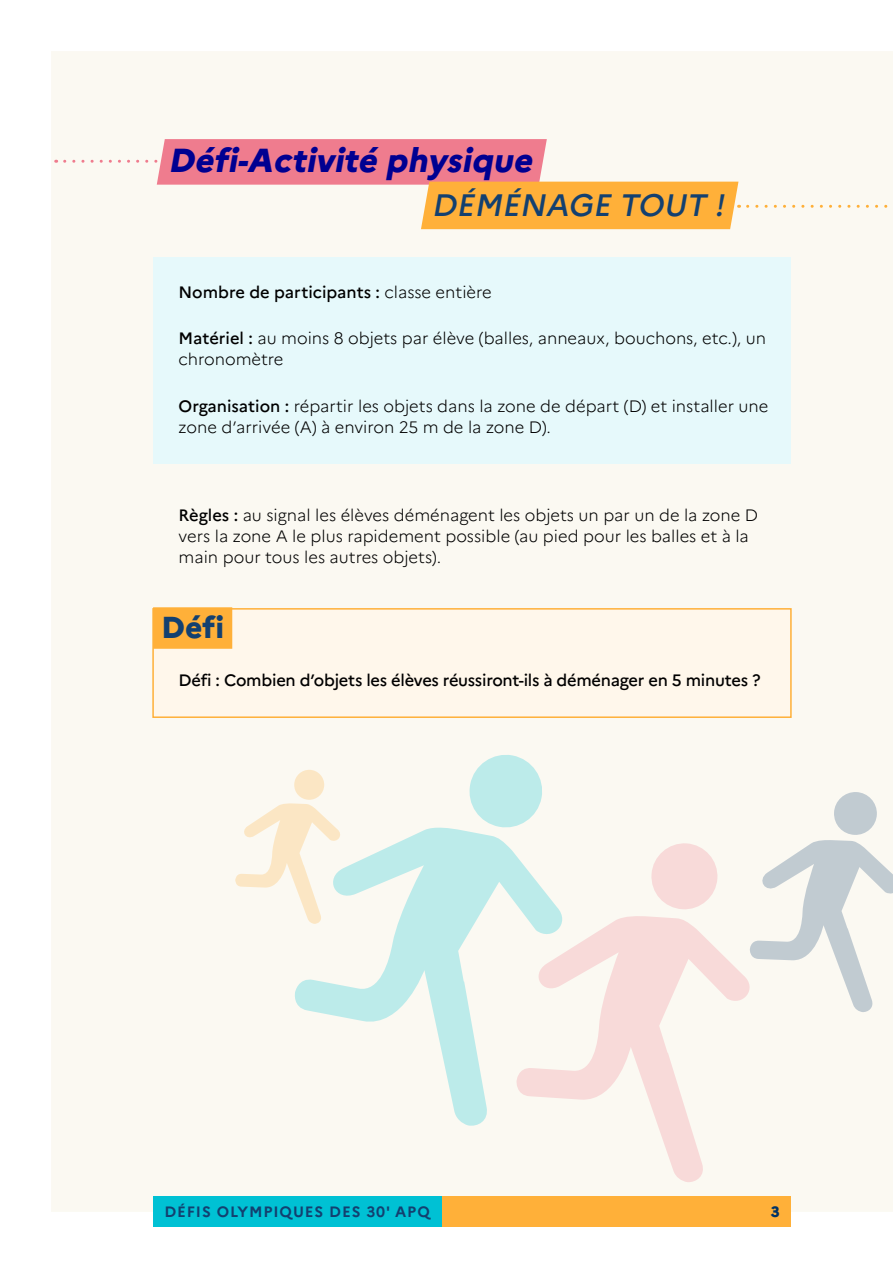
<style>
.page{position:relative;width:893px;height:1263px;background:#fff}
.page>*{position:absolute;margin:0;border:0;box-sizing:border-box;transform-origin:0 0}
.t1{font:italic 800 33.3px "Marianne";color:#000091}
.t2{font:italic 500 31.05px "Marianne";color:#134070}
.t3{font:800 30.3px "Marianne";color:#134070}
.t4{font:300 16.5px/21px "Marianne";color:#000}
.t5{font:500 16.5px "Marianne";letter-spacing:-.015em;color:#000}
.t6{font:700 15px "Marianne";letter-spacing:.06em;color:#134070}
.t7{font:800 15px "Marianne";color:#036}
.s1{font-weight:300}
.s2{font-weight:500}
</style>
<div class="page">
<div style="left:51px;top:51px;width:842px;height:1161px;background:#fbf9f2"></div>
<div style="left:153px;top:1197px;width:289px;height:30px;background:#00c1d4"></div>
<div style="left:153px;top:257px;width:638px;height:206px;background:#e6f9fb"></div>
<div style="left:161px;top:139px;width:382px;height:46px;background:#ef7c8e"></div>
<div style="left:425px;top:182px;width:309px;height:47px;background:#ffb039"></div>
<svg style="left:65px;top:160px;width:96px;height:3px"></svg>
<svg style="left:748px;top:205px;width:145px;height:3px"></svg>
<div style="left:152px;top:608px;width:640px;height:110px;background:#fff7eb;border:2px solid #ffb039"></div>
<div style="left:153px;top:607px;width:79px;height:42px;background:#ffb039"></div>
<div style="left:445px;top:1197px;width:346px;height:30px;background:#ffb039"></div>
<svg style="left:749px;top:791px;width:144px;height:221px"></svg>
<svg style="left:516px;top:915px;width:243px;height:268px;fill:#fbf9f2"></svg>
<svg style="left:650px;top:842px;width:69px;height:68px"></svg>
<svg style="left:292px;top:826px;width:280px;height:301px;fill:#fbf9f2"></svg>
<svg style="left:466px;top:752px;width:79px;height:78px"></svg>
<svg style="left:235px;top:803px;width:109px;height:121px"></svg>
<div style="left:294px;top:769px;width:31px;height:31px;background:#fbe6c4;border-radius:50%"></div>
<h1 class="t1" style="left:168px;top:140px;width:373px">Défi-Activité physique</h1>
<h2 class="t2" style="left:432px;top:186px;width:301px">DÉMÉNAGE TOUT !</h2>
<p class="t5" style="left:179px;top:282px;width:315px">Nombre de participants : <span class="s1">classe entière</span></p>
<p class="t4" style="left:179px;top:328px;width:589px"><span class="s2">Matériel :</span> au moins 8 objets par élève (balles, anneaux, bouchons, etc.), un chronomètre</p>
<p class="t4" style="left:179px;top:395px;width:591px"><span class="s2">Organisation :</span> répartir les objets dans la zone de départ (D) et installer une zone d’arrivée (A) à environ 25 m de la zone D).</p>
<p class="t4" style="left:179px;top:505px;width:581px"><span class="s2">Règles :</span> au signal les élèves déménagent les objets un par un de la zone D vers la zone A le plus rapidement possible (au pied pour les balles et à la main pour tous les autres objets).</p>
<h3 class="t3" style="left:161px;top:608px;width:64px">Défi</h3>
<p class="t5" style="left:179px;top:670px;width:583px">Défi : Combien d’objets les élèves réussiront-ils à déménager en 5 minutes ?</p>
<p class="t6" style="left:164px;top:1203px;width:267px">DÉFIS OLYMPIQUES DES 30' APQ</p>
<p class="t7" style="left:771px;top:1202px;width:10px">3</p>
</div>
